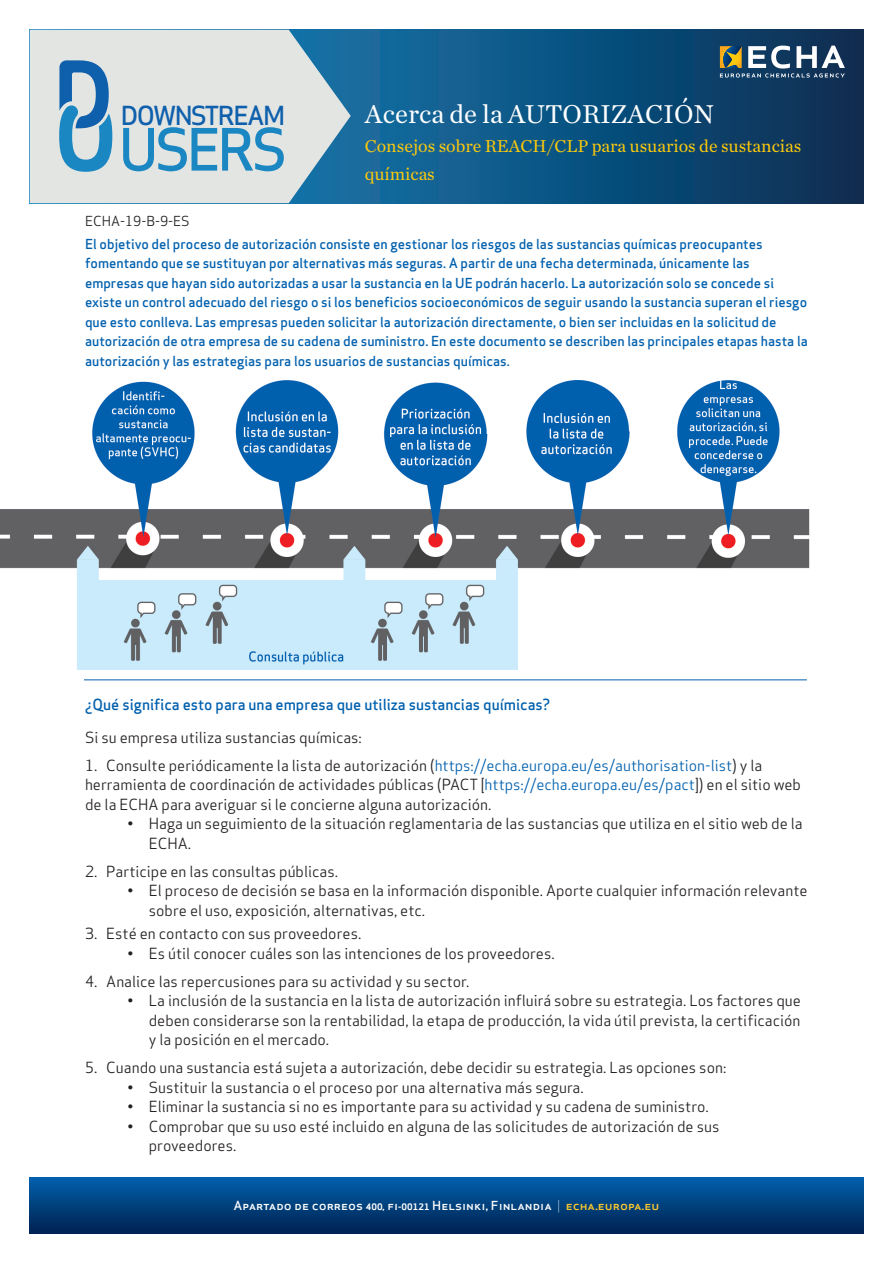
<style>
.page{position:relative;width:893px;height:1263px;background:#fff}
.page>*{position:absolute;margin:0;border:0;box-sizing:border-box;transform-origin:0 0}
.t1{font:500 56.85px "Apex Sans";letter-spacing:-.07em;color:#1b87c2}
.Cover_Headline{font:27px "Chronicle Text G1";color:#fff}
.t2{font:500 25.65px "Apex Sans";letter-spacing:-.07em;color:#0f60ac}
.Cover_Headline_3{font:18px/28.5px "Chronicle Text G1";color:#feca0a}
.Bodytext{font:15px/19.5px "Apex Sans";color:#231f20}
.Headline_2_CAPS_blue{font:500 15px "Apex Sans";color:#0160ae}
.Recommendation{font:500 13.5px/19.5px "Apex Sans";color:#0160ae}
.Bodytext_1{font:13.5px "Apex Sans";color:#231f20}
.t3{font:500 12.15px "Apex Sans";color:#fff;scale:1.08 1}
.s1{color:#0160ae}
.s2{font-weight:700;font-size:8.7px}
.s3{font-weight:700;font-size:8.25px}
.s4{font-weight:300}
.s5{color:#fec82d}
</style>
<div class="page">
<svg style="left:30px;top:1178px;width:833px;height:55px;background:#00407e"></svg>
<svg style="left:351px;top:30px;width:512px;height:173px;background:#0d4e7b"></svg>
<svg style="left:30px;top:30px;width:321px;height:173px;background:#ccd7db"></svg>
<svg style="left:59px;top:60px;width:53px;height:112px;background:#6da4c9"></svg>
<svg style="left:720px;top:46px;width:125px;height:32px"></svg>
<hr style="left:84px;top:679px;width:723px;height:1px;background:#0160ae">
<img style="left:0;top:380px;width:810px;height:289px">
<h3 class="t2" style="left:121px;top:93px;width:166px">DOWNSTREAM</h3>
<h1 class="t1" style="left:119px;top:100px;width:170px">USERS</h1>
<p class="Cover_Headline" style="left:365px;top:94px;width:350px">Acerca de la AUTORIZACIÓN</p>
<p class="Cover_Headline_3" style="left:365px;top:130px;width:438px">Consejos sobre REACH/CLP para usuarios de sustancias químicas</p>
<p class="Bodytext_1" style="left:85px;top:210px;width:106px">ECHA-19-B-9-ES</p>
<p class="Recommendation" style="left:85px;top:232px;width:724px">El objetivo del proceso de autorización consiste en gestionar los riesgos de las sustancias químicas preocupantes fomentando que se sustituyan por alternativas más seguras. A partir de una fecha determinada, únicamente las empresas que hayan sido autorizadas a usar la sustancia en la UE podrán hacerlo. La autorización solo se concede si existe un control adecuado del riesgo o si los beneficios socioeconómicos de seguir usando la sustancia superan el riesgo que esto conlleva. Las empresas pueden solicitar la autorización directamente, o bien ser incluidas en la solicitud de autorización de otra empresa de su cadena de suministro. En este documento se describen las principales etapas hasta la autorización y las estrategias para los usuarios de sustancias químicas.</p>
<p class="Headline_2_CAPS_blue" style="left:85px;top:691px;width:467px">¿Qué significa esto para una empresa que utiliza sustancias químicas?</p>
<p class="Bodytext" style="left:85px;top:726px;width:278px">Si su empresa utiliza sustancias químicas:</p>
<p class="Bodytext" style="left:85px;top:754px;width:717px">1. Consulte periódicamente la lista de autorización (<span class="s1">https://echa.europa.eu/es/authorisation-list</span>) y la herramienta de coordinación de actividades públicas (PACT [<span class="s1">https://echa.europa.eu/es/pact</span>]) en el sitio web de la ECHA para averiguar si le concierne alguna autorización.</p>
<p class="Bodytext" style="left:149px;top:812px;width:655px;text-indent:-21px">• Haga un seguimiento de la situación reglamentaria de las sustancias que utiliza en el sitio web de la<br>ECHA.</p>
<p class="Bodytext" style="left:85px;top:860px;width:255px">2. Participe en las consultas públicas.</p>
<p class="Bodytext" style="left:149px;top:879px;width:660px;text-indent:-21px">• El proceso de decisión se basa en la información disponible. Aporte cualquier información relevante sobre el uso, exposición, alternativas, etc.</p>
<p class="Bodytext" style="left:85px;top:923px;width:278px">3. Esté en contacto con sus proveedores.</p>
<p class="Bodytext" style="left:128px;top:942px;width:429px">• Es útil conocer cuáles son las intenciones de los proveedores.</p>
<p class="Bodytext" style="left:85px;top:970px;width:386px">4. Analice las repercusiones para su actividad y su sector.</p>
<p class="Bodytext" style="left:149px;top:990px;width:654px;text-align:justify;text-indent:-21px">• La inclusión de la sustancia en la lista de autorización influirá sobre su estrategia. Los factores que deben considerarse son la rentabilidad, la etapa de producción, la vida útil prevista, la certificación y la posición en el mercado.</p>
<p class="Bodytext" style="left:85px;top:1057px;width:643px">5. Cuando una sustancia está sujeta a autorización, debe decidir su estrategia. Las opciones son:</p>
<p class="Bodytext" style="left:128px;top:1076px;width:458px">• Sustituir la sustancia o el proceso por una alternativa más segura.</p>
<p class="Bodytext" style="left:128px;top:1096px;width:583px">• Eliminar la sustancia si no es importante para su actividad y su cadena de suministro.</p>
<p class="Bodytext" style="left:149px;top:1115px;width:572px;text-indent:-21px">• Comprobar que su uso esté incluido en alguna de las solicitudes de autorización de sus proveedores.</p>
<p class="t3" style="left:234px;top:1195px;width:396px">Apartado de correos <span class="s2">400,</span> fi<span class="s3">-</span><span class="s2">00121</span> Helsinki, Finlandia <span class="s4">|</span> <span class="s5">echa.europa.eu</span></p>
</div>
